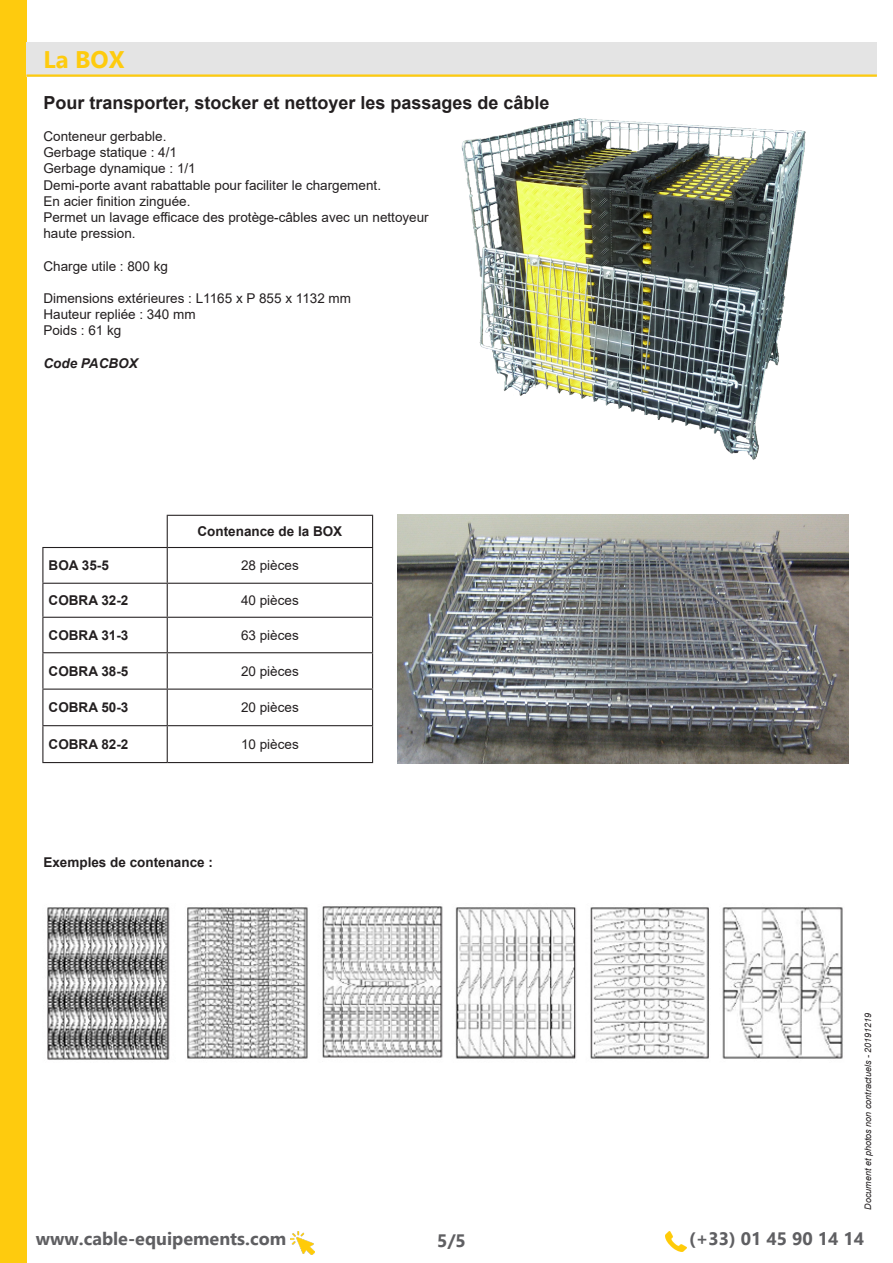
<style>
.page{position:relative;width:893px;height:1263px;background:#fff}
.page>*{position:absolute;margin:0;border:0;box-sizing:border-box;transform-origin:0 0}
.t1{font:700 24px "Gadugi";color:#fecb0e}
.t2{font:700 18px "Arial";color:#231f20}
.t3{font:700 18px "Gadugi";color:#5f5f62}
.t4{font:13.5px "Arial";color:#231f20}
.t5{font:700 13.5px "Arial";color:#231f20}
.t6{font:italic 700 13.5px "Arial";color:#231f20}
.t7{font:italic 9px "Arial";color:#231f20}
</style>
<div class="page">
<hr style="left:0;top:0;width:1px;height:1263px;background:#fecb0e">
<div style="left:1px;top:0;width:25px;height:1263px;background:#fecb0e"></div>
<div style="left:26px;top:43px;width:851px;height:34px;background:#e4e4e4"></div>
<hr style="left:26px;top:74px;width:851px;height:3px;background:#fecb0e">
<img style="left:291px;top:1231px;width:23px;height:24px">
<img style="left:666px;top:1231px;width:20px;height:21px">
<hr style="left:167px;top:515px;width:206px;height:1px;background:#231f20">
<hr style="left:372px;top:516px;width:1px;height:31px;background:#231f20">
<hr style="left:42px;top:548px;width:1px;height:35px;background:#231f20">
<hr style="left:167px;top:547px;width:206px;height:1px;background:#231f20">
<hr style="left:167px;top:548px;width:1px;height:35px;background:#231f20">
<hr style="left:372px;top:548px;width:1px;height:35px;background:#231f20">
<hr style="left:42px;top:583px;width:125px;height:1px;background:#231f20">
<hr style="left:42px;top:584px;width:1px;height:33px;background:#231f20">
<hr style="left:167px;top:583px;width:206px;height:1px;background:#231f20">
<hr style="left:167px;top:584px;width:1px;height:33px;background:#231f20">
<hr style="left:372px;top:584px;width:1px;height:33px;background:#231f20">
<hr style="left:42px;top:617px;width:125px;height:1px;background:#231f20">
<hr style="left:42px;top:618px;width:1px;height:34px;background:#231f20">
<hr style="left:167px;top:617px;width:206px;height:1px;background:#231f20">
<hr style="left:167px;top:618px;width:1px;height:34px;background:#231f20">
<hr style="left:372px;top:618px;width:1px;height:34px;background:#231f20">
<hr style="left:42px;top:652px;width:125px;height:1px;background:#231f20">
<hr style="left:42px;top:653px;width:1px;height:35px;background:#231f20">
<hr style="left:167px;top:652px;width:206px;height:1px;background:#231f20">
<hr style="left:167px;top:653px;width:1px;height:35px;background:#231f20">
<hr style="left:372px;top:653px;width:1px;height:35px;background:#231f20">
<hr style="left:42px;top:688px;width:125px;height:2px;background:#231f20">
<hr style="left:42px;top:690px;width:1px;height:35px;background:#231f20">
<hr style="left:167px;top:688px;width:206px;height:2px;background:#231f20">
<hr style="left:167px;top:690px;width:1px;height:35px;background:#231f20">
<hr style="left:372px;top:690px;width:1px;height:35px;background:#231f20">
<hr style="left:42px;top:725px;width:125px;height:1px;background:#231f20">
<hr style="left:42px;top:726px;width:1px;height:36px;background:#231f20">
<hr style="left:167px;top:725px;width:206px;height:1px;background:#231f20">
<hr style="left:167px;top:726px;width:1px;height:36px;background:#231f20">
<hr style="left:372px;top:726px;width:1px;height:36px;background:#231f20">
<hr style="left:42px;top:762px;width:125px;height:1px;background:#231f20">
<hr style="left:167px;top:762px;width:206px;height:1px;background:#231f20">
<hr style="left:167px;top:516px;width:1px;height:31px;background:#231f20">
<hr style="left:42px;top:547px;width:125px;height:1px;background:#231f20">
<img style="left:398px;top:515px;width:450px;height:248px">
<img style="left:461px;top:118px;width:345px;height:342px">
<img style="left:47px;top:906px;width:796px;height:154px">
<p class="t1" style="left:43px;top:46px;width:83px">La BOX</p>
<p class="t2" style="left:43px;top:89px;width:508px">Pour transporter, stocker et nettoyer les passages de câble</p>
<p class="t4" style="left:43px;top:127px;width:125px">Conteneur gerbable.</p>
<p class="t4" style="left:43px;top:143px;width:135px">Gerbage statique : 4/1</p>
<p class="t4" style="left:43px;top:159px;width:154px">Gerbage dynamique : 1/1</p>
<p class="t4" style="left:43px;top:175px;width:339px">Demi-porte avant rabattable pour faciliter le chargement.</p>
<p class="t4" style="left:43px;top:192px;width:149px">En acier finition zinguée.</p>
<p class="t4" style="left:43px;top:208px;width:387px">Permet un lavage efficace des protège-câbles avec un nettoyeur</p>
<p class="t4" style="left:43px;top:224px;width:94px">haute pression.</p>
<p class="t4" style="left:43px;top:256px;width:126px">Charge utile : 800 kg</p>
<p class="t4" style="left:43px;top:289px;width:309px">Dimensions extérieures : L1165 x P 855 x 1132 mm</p>
<p class="t4" style="left:43px;top:305px;width:154px">Hauteur repliée : 340 mm</p>
<p class="t4" style="left:43px;top:321px;width:80px">Poids : 61 kg</p>
<p class="t6" style="left:43px;top:354px;width:96px">Code PACBOX</p>
<p class="t5" style="left:198px;top:522px;width:146px">Contenance de la BOX</p>
<p class="t5" style="left:49px;top:556px;width:62px">BOA 35-5</p>
<p class="t4" style="left:241px;top:556px;width:59px">28 pièces</p>
<p class="t5" style="left:49px;top:591px;width:81px">COBRA 32-2</p>
<p class="t4" style="left:241px;top:591px;width:59px">40 pièces</p>
<p class="t5" style="left:49px;top:626px;width:81px">COBRA 31-3</p>
<p class="t4" style="left:241px;top:626px;width:59px">63 pièces</p>
<p class="t5" style="left:49px;top:662px;width:81px">COBRA 38-5</p>
<p class="t4" style="left:241px;top:662px;width:59px">20 pièces</p>
<p class="t5" style="left:49px;top:698px;width:81px">COBRA 50-3</p>
<p class="t4" style="left:241px;top:698px;width:59px">20 pièces</p>
<p class="t5" style="left:49px;top:735px;width:81px">COBRA 82-2</p>
<p class="t4" style="left:241px;top:735px;width:59px">10 pièces</p>
<p class="t5" style="left:43px;top:853px;width:171px">Exemples de contenance :</p>
<p class="t7" style="left:862px;top:1210px;width:199px;rotate:-90deg">Document et photos non contractuels - 20191219</p>
<p class="t3" style="left:36px;top:1227px;width:252px">www.cable-equipements.com</p>
<p class="t3" style="left:437px;top:1229px;width:30px">5/5</p>
<p class="t3" style="left:689px;top:1227px;width:177px">(+33) 01 45 90 14 14</p>
</div>
